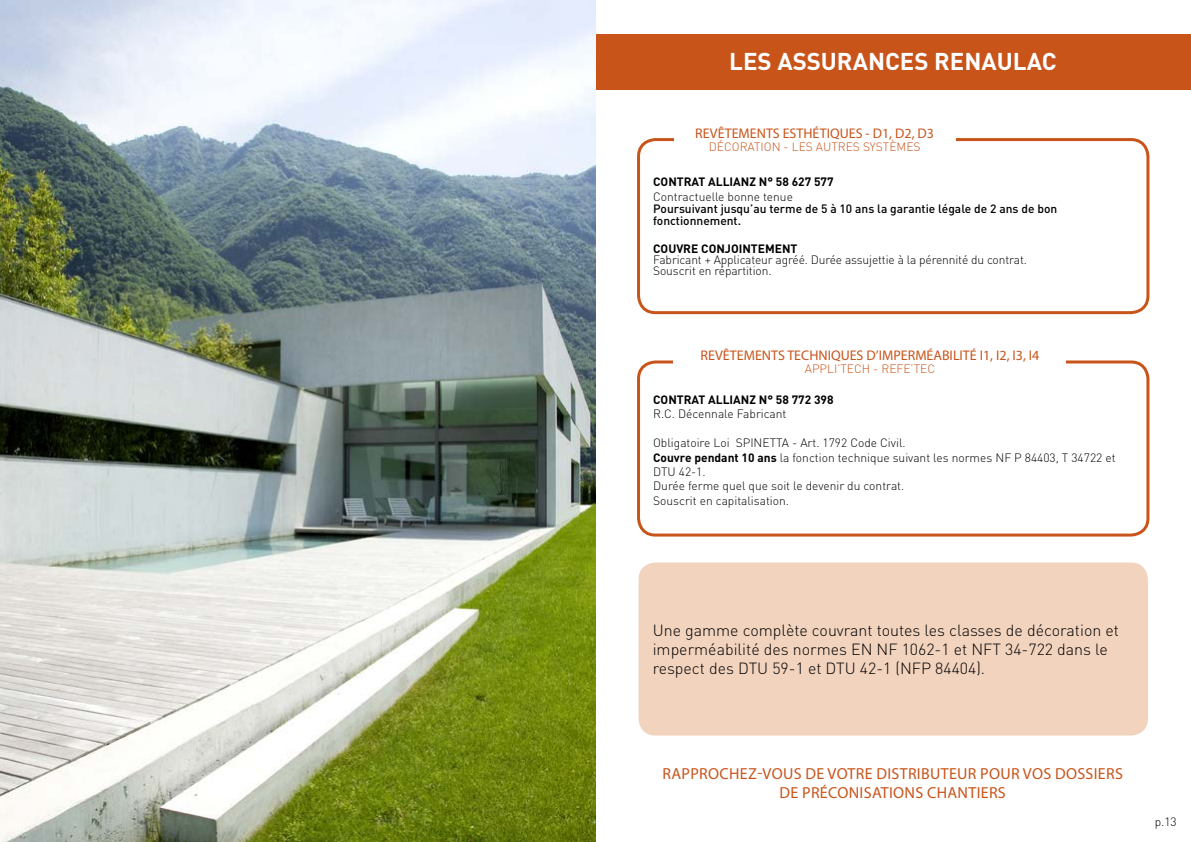
<style>
.page{position:relative;width:1191px;height:842px;background:#fff}
.page>*{position:absolute;margin:0;border:0;box-sizing:border-box;transform-origin:0 0}
.t1{font:700 24px "DIN";color:#fff}
.t2{font:300 16px/19.2px "DIN";color:#000}
.t3{font:16px/19px "Myriad Pro";letter-spacing:.02em;color:#c8541a;text-align:center}
.t4{font:14px "Myriad Pro";color:#c8541a}
.t5{font:300 12px/14.4px "DIN";color:#000}
.t6{font:500 12px/12px "DIN";color:#000}
.t7{font:700 12px "DIN";color:#000}
.t8{font:300 12px "DIN";color:#c8541a}
.s1{font-weight:700}
</style>
<div class="page">
<div style="left:595px;top:34px;width:595px;height:55px;background:#c8541a"></div>
<div style="left:637px;top:138px;width:512px;height:176px;border:3px solid #c8541a;border-radius:17px"></div>
<div style="left:637px;top:360px;width:512px;height:177px;border:3px solid #c8541a;border-radius:17px"></div>
<div style="left:638px;top:562px;width:510px;height:173px;background:#f2d3be;border-radius:17px"></div>
<div style="left:674px;top:127px;width:281px;height:25px;background:#fff"></div>
<div style="left:674px;top:349px;width:392px;height:26px;background:#fff"></div>
<img style="left:0;top:0;width:595px;height:842px">
<h1 class="t1" style="left:729px;top:46px;width:237px">Les assurances RENAU</h1>
<h1 class="t1" style="left:1013px;top:46px;width:45px">LAC</h1>
<p class="t4" style="left:695px;top:125px;width:240px">REVÊTEMENTS ESTHÉTIQUES - D1, D2, D3</p>
<p class="t8" style="left:709px;top:139px;width:213px">DÉCORATION - LES AUTRES SYSTÈMES</p>
<p class="t7" style="left:653px;top:174px;width:16px">CONT</p>
<p class="t7" style="left:683px;top:174px;width:151px">RAT ALLIANZ N ° 58 627 577</p>
<p class="t5" style="left:653px;top:189px;width:141px">Contractuelle bonne tenue</p>
<p class="t6" style="left:653px;top:202px;width:406px">Poursuivant jusqu’au terme de 5 à 10 ans la garantie légale de 2 ans de bon fonctionnement.</p>
<p class="t7" style="left:653px;top:241px;width:16px">COUV</p>
<p class="t7" style="left:683px;top:241px;width:56px">RE CONJOINTEMENT</p>
<p class="t5" style="left:653px;top:254px;width:375px;line-height:11px">Fabricant + Applicateur agréé. Durée assujettie à la pérennité du contrat.<br>Souscrit en répartition.</p>
<p class="t4" style="left:700px;top:347px;width:223px">REVÊTEMENTS TECHNIQUES D’IMPERMÉABI</p>
<p class="t4" style="left:953px;top:347px;width:88px">LITÉ I1, I2, I3, I4</p>
<p class="t8" style="left:805px;top:362px;width:132px">APPLI’TECH - REFE’TEC</p>
<p class="t7" style="left:653px;top:392px;width:16px">CONT</p>
<p class="t7" style="left:683px;top:392px;width:151px">RAT ALLIANZ N ° 58 772 398</p>
<p class="t5" style="left:653px;top:407px;width:135px">R.C. Décennale Fabricant</p>
<p class="t5" style="left:653px;top:435px;width:464px">Obligatoire Loi SPINETTA - Art. 1792 Code Civil.<br><span class="s1">Couvre pendant 10 ans</span> la fonction technique suivant les normes NF P 84403, T 34722 et DTU 42-1.<br>Durée ferme quel que soit le devenir du contrat.<br>Souscrit en capitalisation.</p>
<h2 class="t2" style="left:652px;top:620px;width:468px">U ne gamme complète couvrant toutes les classes de décoration et imperméabilité des normes EN NF 1062-1 et NFT 34-722 dans le respect des DTU 59-1 et DTU 42-1 (NFP 84404).</h2>
<h2 class="t3" style="left:662px;top:764px;width:445px">RAPPROCHEZ-VOUS DE VOTRE DISTRIBUTEUR POUR VOS DOSS IERS<br>DE PRÉCONISATIONS CHANTIERS</h2>
<p class="t5" style="left:1154px;top:815px;width:23px">p.13</p>
</div>
